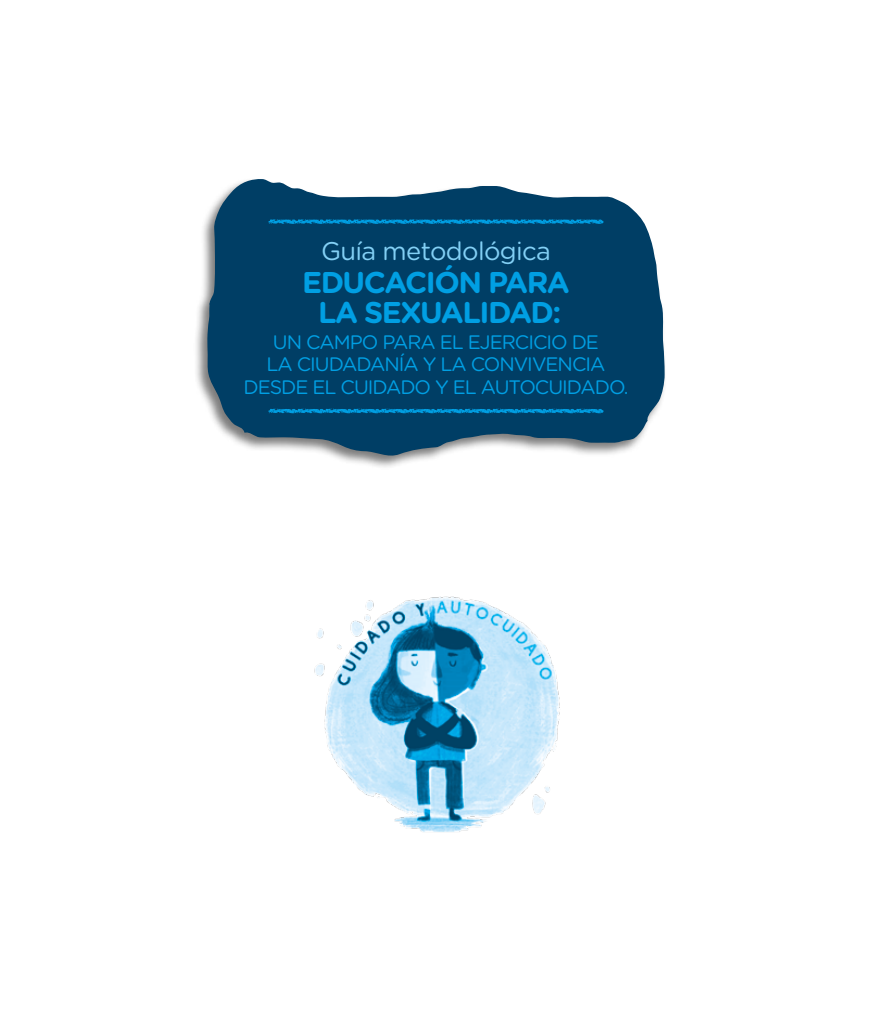
<style>
.page{position:relative;width:872px;height:1021px;background:#fff}
.page>*{position:absolute;margin:0;border:0;box-sizing:border-box;transform-origin:0 0}
.t1{font:700 30px/30px "Gotham Rounded";letter-spacing:-.05em;color:#009fe3;text-align:center}
.t2{font:25.5px "Gotham Rounded";letter-spacing:-.025em;color:#83d0f5}
.t3{font:19.5px/22.5px "Gotham Rounded";letter-spacing:-.05em;color:#009fe3;text-align:center}
</style>
<div class="page">
<img style="left:314px;top:596px;width:246px;height:236px">
<div style="left:193px;top:177px;width:474px;height:293px;background:#000;opacity:.51"></div>
<svg style="left:207px;top:179px;width:457px;height:278px;background:#215677"></svg>
<svg style="left:268px;top:219px;width:335px;height:5px;background:#007bb4"></svg>
<svg style="left:268px;top:409px;width:335px;height:4px"></svg>
<h2 class="t2" style="left:321px;top:234px;width:231px">Guía metodológica</h2>
<h1 class="t1" style="left:302px;top:266px;width:269px">EDUCACIÓN PARA<br>LA SEXUALIDAD:</h1>
<p class="t3" style="left:243px;top:330px;width:387px">UN CAMPO PARA EL EJERCICIO DE<br>LA CIUDADANÍA Y LA CONVIVENCIA<br>DESDE EL CUIDADO Y EL AUTOCUIDADO.</p>
</div>
